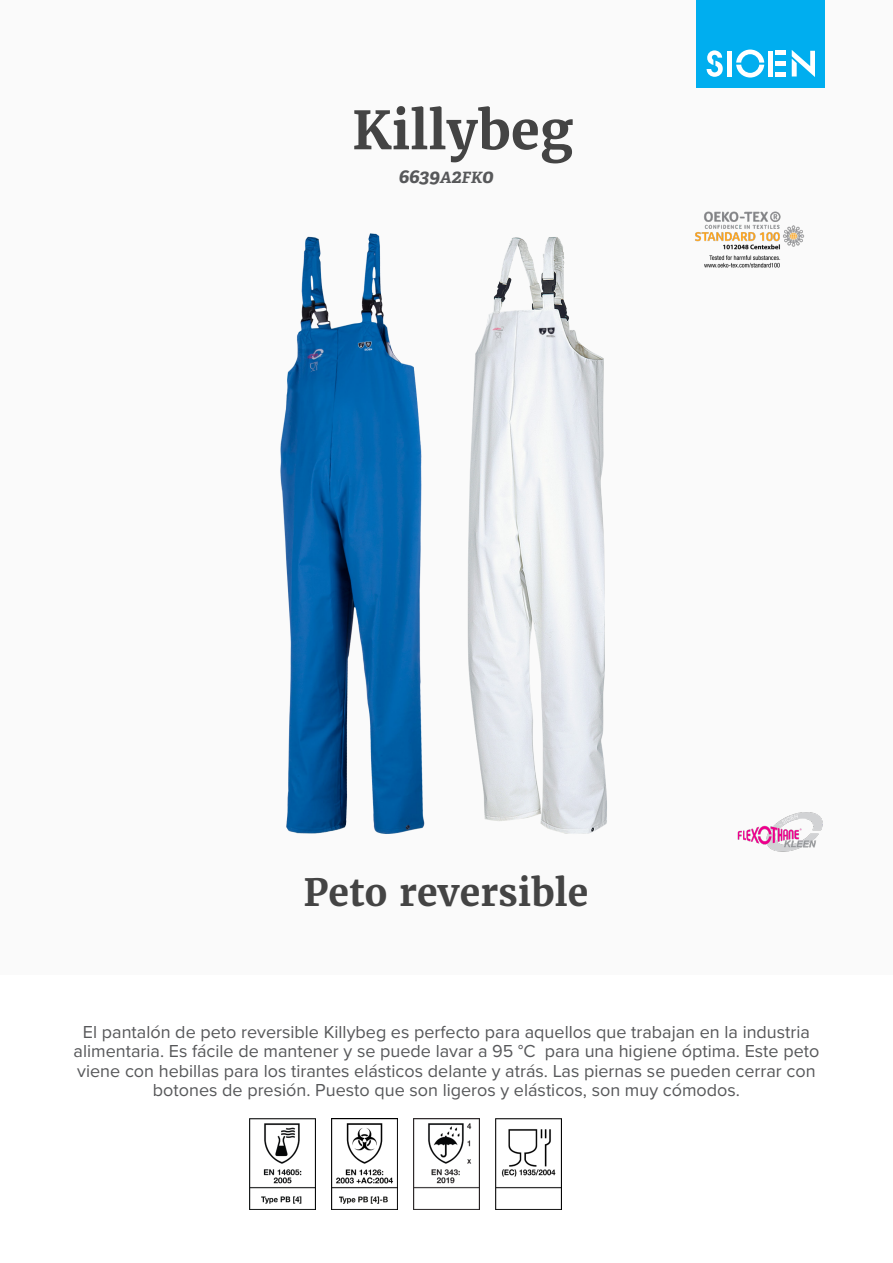
<style>
.page{position:relative;width:893px;height:1263px;background:#fff}
.page>*{position:absolute;margin:0;border:0;box-sizing:border-box;transform-origin:0 0}
.product_name{font:700 52.5px "Merriweather";color:#444}
.product_h2{font:700 37.5px "Merriweather";color:#444}
.product_ref{font:italic 700 19.5px "Adelle";color:#57585a}
.product_description{font:18px/19.5px "Proxima Nova";color:#57585a;text-align:center}
.s1{font-size:15.6px}
</style>
<div class="page">
<div style="left:0;top:0;width:893px;height:974px;background:#fafafa"></div>
<div style="left:697px;top:0;width:128px;height:88px;background:#00aeef"></div>
<svg style="left:707px;top:50px;width:16px;height:27px"></svg>
<svg style="left:736px;top:50px;width:28px;height:28px"></svg>
<div style="left:727px;top:51px;width:5px;height:26px;background:#fff"></div>
<div style="left:768px;top:51px;width:5px;height:26px;background:#fff"></div>
<div style="left:775px;top:72px;width:11px;height:5px;background:#fff"></div>
<div style="left:775px;top:61px;width:11px;height:5px;background:#fff"></div>
<hr style="left:775px;top:51px;width:11px;height:4px;background:#fff">
<svg style="left:792px;top:50px;width:23px;height:27px"></svg>
<img style="left:783px;top:812px;width:40px;height:40px">
<img style="left:783px;top:225px;width:21px;height:22px">
<img style="left:249px;top:1118px;width:66px;height:92px">
<img style="left:331px;top:1118px;width:67px;height:92px">
<img style="left:413px;top:1118px;width:67px;height:92px">
<img style="left:495px;top:1118px;width:67px;height:92px">
<img style="left:280px;top:334px;width:18px;height:500px">
<img style="left:298px;top:211px;width:485px;height:641px">
<p class="product_name" style="left:352px;top:97px;width:222px">Killybeg</p>
<p class="product_ref" style="left:398px;top:164px;width:97px">6639<span class="s1">A</span>2<span class="s1">FK</span>0</p>
<p class="product_h2" style="left:303px;top:868px;width:286px">Peto reversible</p>
<p class="product_description" style="left:74px;top:1021px;width:747px">El pantalón de peto reversible Killybeg es perfecto para aquellos que trabajan en la industria alimentaria. Es fácile de mantener y se puede lavar a 95 °C para una higiene óptima. Este peto viene con hebillas para los tirantes elásticos delante y atrás. Las piernas se pueden cerrar con botones de presión. Puesto que son ligeros y elásticos, son muy cómodos.</p>
</div>
